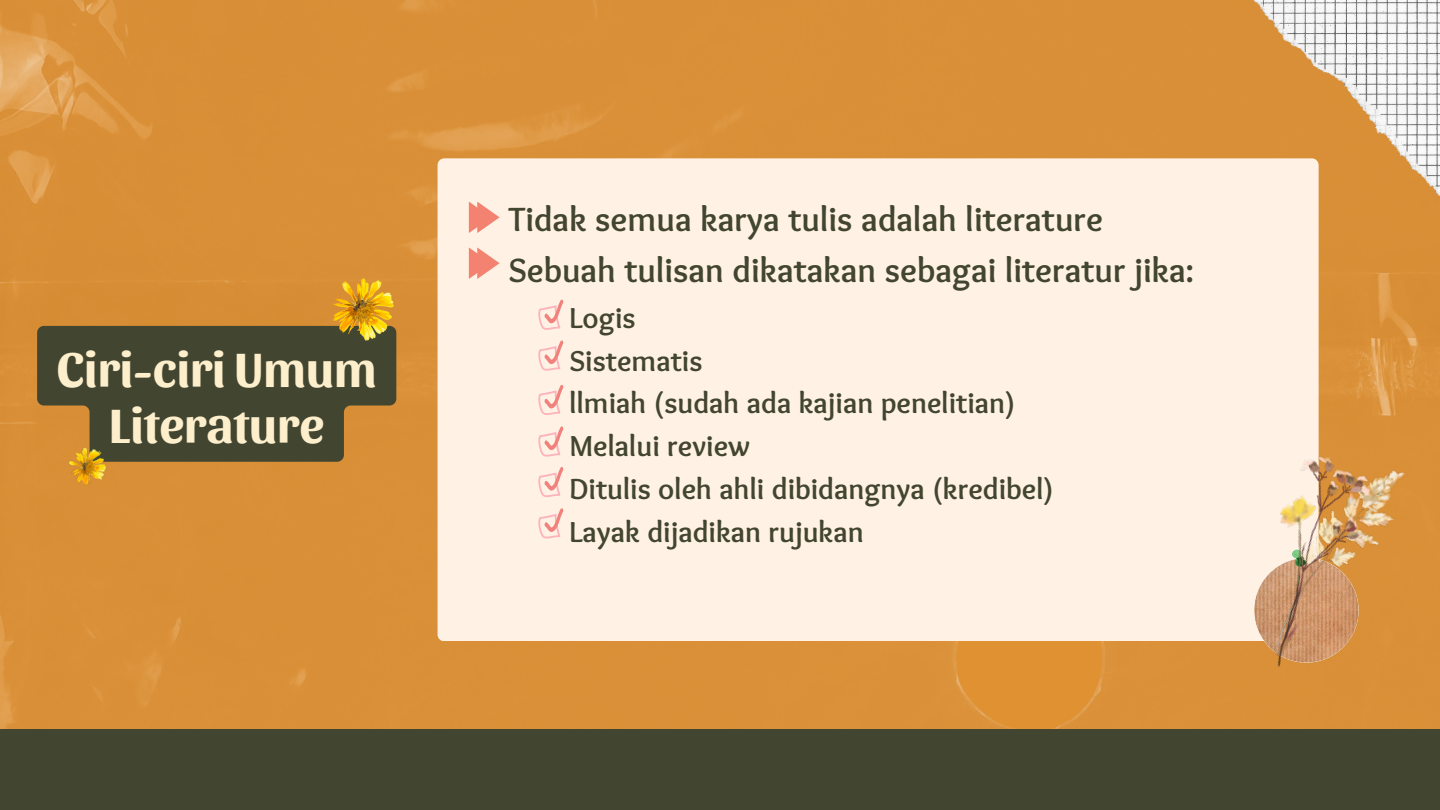
<style>
.page{position:relative;width:1440px;height:810px;background:#fff}
.page>*{position:absolute;margin:0;border:0;box-sizing:border-box;transform-origin:0 0}
.t1{font:700 50px "Sansita";color:#fdeecc}
.t2{font:700 35px "Sukar";color:#424530}
.t3{font:700 30px "Sukar";color:#424530}
</style>
<div class="page">
<div style="left:0;top:0;width:1440px;height:729px;background:#d98f37"></div>
<div style="left:0;top:729px;width:1440px;height:81px;background:#424530"></div>
<div style="left:438px;top:158px;width:881px;height:483px;background:#fff2e5;border-radius:7px"></div>
<img style="left:1209px;top:0;width:231px;height:293px">
<svg style="left:37px;top:326px;width:359px;height:136px;background:#534d30"></svg>
<img style="left:333px;top:279px;width:60px;height:61px">
<img style="left:1222px;top:433px;width:193px;height:253px">
<img style="left:63px;top:441px;width:52px;height:51px">
<svg style="left:469px;top:202px;width:31px;height:31px"></svg>
<svg style="left:469px;top:247px;width:31px;height:32px"></svg>
<svg style="left:538px;top:299px;width:26px;height:31px"></svg>
<svg style="left:538px;top:340px;width:26px;height:31px"></svg>
<svg style="left:538px;top:384px;width:26px;height:31px"></svg>
<svg style="left:538px;top:426px;width:26px;height:31px"></svg>
<svg style="left:538px;top:467px;width:26px;height:30px"></svg>
<svg style="left:538px;top:508px;width:26px;height:31px"></svg>
<p class="t1" style="left:57px;top:336px;width:322px">Ciri-ciri Umum</p>
<p class="t1" style="left:109px;top:392px;width:217px">Literature</p>
<p class="t2" style="left:508px;top:199px;width:596px">Tidak semua karya tulis adalah literature</p>
<p class="t2" style="left:508px;top:250px;width:687px">Sebuah tulisan dikatakan sebagai literatur jika:</p>
<p class="t3" style="left:569px;top:300px;width:68px">Logis</p>
<p class="t3" style="left:569px;top:343px;width:135px">Sistematis</p>
<p class="t3" style="left:569px;top:386px;width:447px">llmiah (sudah ada kajian penelitian)</p>
<p class="t3" style="left:569px;top:429px;width:182px">Melalui review</p>
<p class="t3" style="left:569px;top:471px;width:486px">Ditulis oleh ahli dibidangnya (kredibel)</p>
<p class="t3" style="left:569px;top:514px;width:296px">Layak dijadikan rujukan</p>
</div>
